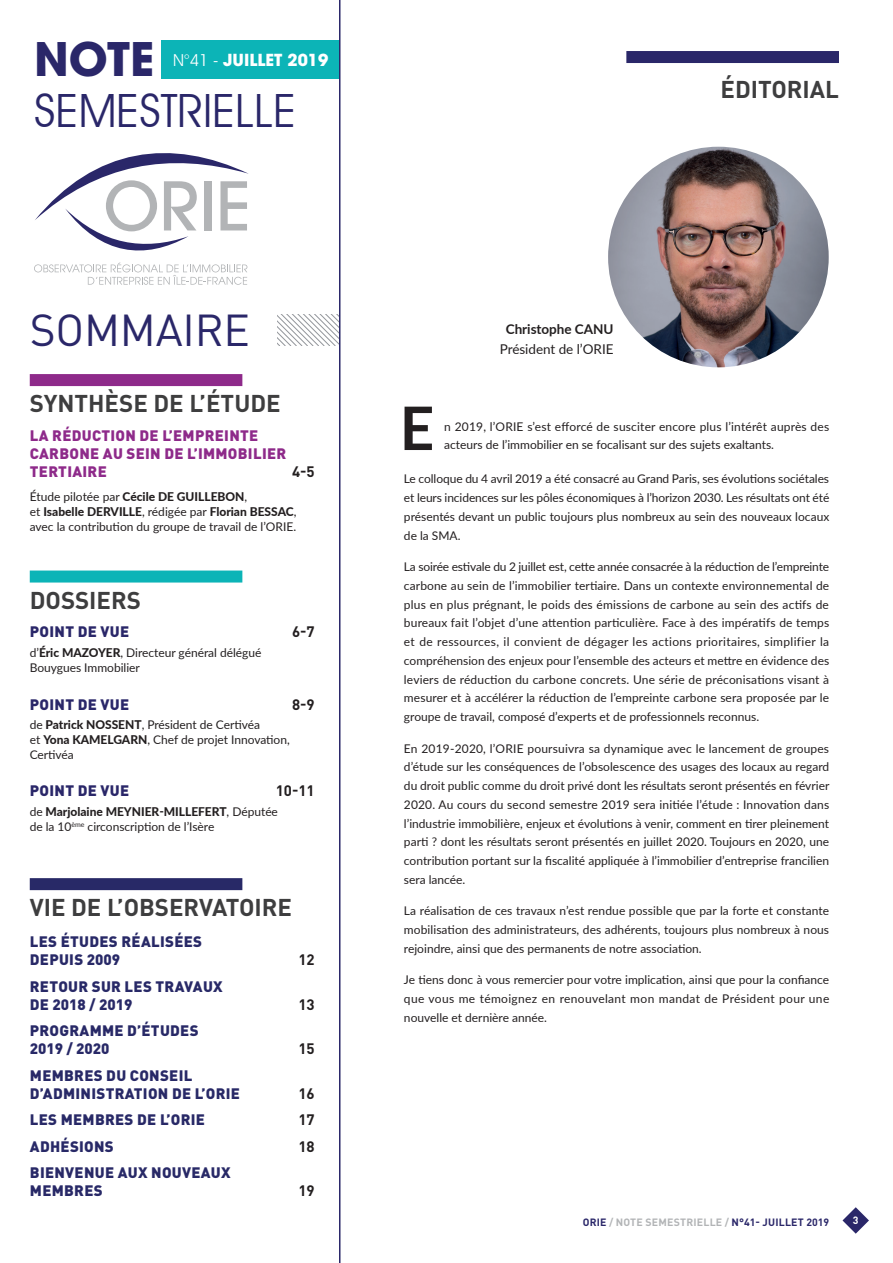
<style>
.page{position:relative;width:893px;height:1263px;background:#fff}
.page>*{position:absolute;margin:0;border:0;box-sizing:border-box;transform-origin:0 0}
.t1{font:700 60px "Lato";color:#231f20}
.t2{font:45.9px/50.2px "Avant Garde IT Cby BT";color:#2a2769}
.t3{font:44.25px "DIN Pro";letter-spacing:-.005em;color:#2a2769}
.t4{font:700 24px "DIN Pro";color:#3e3e3f}
.t5{font:700 16.5px "Avant Garde";color:#fff}
.t6{font:900 15px/18px "DIN Pro";letter-spacing:.02em;color:#282967}
.t7{font:900 15px/18px "DIN Pro";letter-spacing:.02em;color:#8e2a8a}
.t8{font:900 15px "DIN Pro";letter-spacing:.02em;color:#2a2769}
.t9{font:700 15px "DIN Pro";color:#231f20}
.t10{font:13.5px "Lato";color:#231f20}
.t11{font:700 13.5px "Lato";color:#231f20}
.t12{font:12px/18.8px "Lato";color:#231f20}
.t13{font:700 10.5px "DIN Pro";letter-spacing:.02em;color:#2a2769}
.t14{font:700 10.5px "DIN Pro";color:#fff}
.s1{font-family:"Avant Garde";font-weight:700}
.s2{font-family:"Avant Garde IT Cby BT";font-weight:400}
.s3{font-weight:800}
.s4{color:#b2b4b6}
</style>
<div class="page">
<svg style="left:842px;top:1207px;width:27px;height:27px"></svg>
<hr style="left:0;top:0;width:1px;height:1263px;background:#bfbfbf">
<svg style="left:34px;top:153px;width:215px;height:132px"></svg>
<div style="left:30px;top:374px;width:212px;height:12px;background:#8e2a8a"></div>
<div style="left:30px;top:570px;width:212px;height:12px;background:#0cb4b7"></div>
<div style="left:30px;top:878px;width:212px;height:12px;background:#282967"></div>
<svg style="left:278px;top:314px;width:60px;height:31px"></svg>
<div style="left:626px;top:51px;width:213px;height:12px;background:#2a2769"></div>
<div style="left:162px;top:41px;width:178px;height:38px;background:#0cb4b7"></div>
<hr style="left:339px;top:0;width:1px;height:1263px;background:#2a2769">
<img style="left:608px;top:147px;width:221px;height:220px;border-radius:110px">
<p class="t2" style="left:34px;top:35px;width:264px"><span class="s1">NOTE<br></span>SEMESTRIELLE</p>
<p class="t5" style="left:173px;top:49px;width:156px"><span class="s2">N°41 -</span> JUILLET 2019</p>
<p class="t3" style="left:30px;top:295px;width:222px">SOMMAIRE</p>
<p class="t4" style="left:30px;top:384px;width:252px">SYNTHÈSE DE L’ÉTUDE</p>
<p class="t7" style="left:30px;top:425px;width:258px">LA RÉDUCTION DE L’EMPREINTE<br>CARBONE AU SEIN DE L’IMMOBILIER<br>TERTIAIRE</p>
<p class="t9" style="left:292px;top:459px;width:24px">4-5</p>
<p class="t12" style="left:30px;top:488px;width:268px;line-height:15px">Étude pilotée par <span class="s3">Cécile DE GUILLEBON</span>,<br>et <span class="s3">Isabelle DERVILLE</span>, rédigée par <span class="s3">Florian BESSAC</span>, avec la contribution du groupe de travail de l’ORIE.</p>
<p class="t4" style="left:30px;top:580px;width:113px">DOSSIERS</p>
<p class="t8" style="left:30px;top:619px;width:101px">POINT DE VUE</p>
<p class="t9" style="left:292px;top:619px;width:24px">6-7</p>
<p class="t12" style="left:30px;top:644px;width:233px;line-height:15px">d’<span class="s3">Éric MAZOYER</span>, Directeur général délégué<br>Bouygues Immobilier</p>
<p class="t8" style="left:30px;top:692px;width:101px">POINT DE VUE</p>
<p class="t9" style="left:292px;top:692px;width:24px">8-9</p>
<p class="t12" style="left:30px;top:717px;width:262px;line-height:15px">de <span class="s3">Patrick NOSSENT</span>, Président de Certivéa<br>et <span class="s3">Yona KAMELGARN</span>, Chef de projet Innovation,<br>Certivéa</p>
<p class="t8" style="left:30px;top:778px;width:101px">POINT DE VUE</p>
<p class="t9" style="left:276px;top:778px;width:40px">10-11</p>
<p class="t12" style="left:30px;top:803px;width:250px;line-height:15px">de <span class="s3">Marjolaine MEYNIER-MILLEFERT</span>, Députée de la 10<sup>ème</sup> circonscription de l’Isère</p>
<p class="t4" style="left:30px;top:888px;width:264px">VIE DE L’OBSERVATOIRE</p>
<p class="t6" style="left:30px;top:931px;width:174px">LES ÉTUDES RÉALISÉES<br>DEPUIS 2009</p>
<p class="t6" style="left:30px;top:975px;width:194px">RETOUR SUR LES TRAVAUX<br>DE 2018 / 2019</p>
<p class="t6" style="left:30px;top:1020px;width:170px">PROGRAMME D’ÉTUDES<br>2019 / 2020</p>
<p class="t6" style="left:30px;top:1064px;width:212px">MEMBRES DU CONSEIL<br>D’ADMINISTRATION DE L’ORIE</p>
<p class="t9" style="left:298px;top:947px;width:18px">12</p>
<p class="t9" style="left:298px;top:992px;width:18px">13</p>
<p class="t9" style="left:298px;top:1036px;width:18px">15</p>
<p class="t9" style="left:298px;top:1081px;width:18px">16</p>
<p class="t6" style="left:30px;top:1109px;width:177px">LES MEMBRES DE L’ORIE</p>
<p class="t9" style="left:298px;top:1107px;width:18px">17</p>
<p class="t6" style="left:30px;top:1135px;width:85px">ADHÉSIONS</p>
<p class="t9" style="left:298px;top:1134px;width:18px">18</p>
<p class="t6" style="left:30px;top:1162px;width:202px">BIENVENUE AUX NOUVEAUX<br>MEMBRES</p>
<p class="t9" style="left:298px;top:1178px;width:18px">19</p>
<p class="t11" style="left:506px;top:319px;width:109px">Christophe CANU</p>
<p class="t10" style="left:500px;top:339px;width:115px">Président de l’ORIE</p>
<p class="t4" style="left:720px;top:69px;width:120px">ÉDITORIAL</p>
<p class="t1" style="left:400px;top:384px;width:36px">E</p>
<p class="t12" style="left:404px;top:469px;width:427px;text-align:justify">Le colloque du 4 avril 2019 a été consacré au Grand Paris, ses évolutions sociétales et leurs incidences sur les pôles économiques à l’horizon 2030. Les résultats ont été présentés devant un public toujours plus nombreux au sein des nouveaux locaux de la SMA.</p>
<p class="t12" style="left:404px;top:557px;width:427px;text-align:justify">La soirée estivale du 2 juillet est, cette année consacrée à la réduction de l’empreinte carbone au sein de l’immobilier tertiaire. Dans un contexte environnemental de plus en plus prégnant, le poids des émissions de carbone au sein des actifs de bureaux fait l’objet d’une attention particulière. Face à des impératifs de temps et de ressources, il convient de dégager les actions prioritaires, simplifier la compréhension des enjeux pour l’ensemble des acteurs et mettre en évidence des leviers de réduction du carbone concrets. Une série de préconisations visant à mesurer et à accélérer la réduction de l’empreinte carbone sera proposée par le groupe de travail, composé d’experts et de professionnels reconnus.</p>
<p class="t12" style="left:404px;top:738px;width:427px;text-align:justify">En 2019-2020, l’ORIE poursuivra sa dynamique avec le lancement de groupes d’étude sur les conséquences de l’obsolescence des usages des locaux au regard du droit public comme du droit privé dont les résultats seront présentés en février 2020. Au cours du second semestre 2019 sera initiée l’étude : Innovation dans l’industrie immobilière, enjeux et évolutions à venir, comment en tirer pleinement parti ? dont les résultats seront présentés en juillet 2020. Toujours en 2020, une contribution portant sur la fiscalité appliquée à l’immobilier d’entreprise francilien sera lancée.</p>
<p class="t12" style="left:404px;top:901px;width:427px;text-align:justify">La réalisation de ces travaux n’est rendue possible que par la forte et constante mobilisation des administrateurs, des adhérents, toujours plus nombreux à nous rejoindre, ainsi que des permanents de notre association.</p>
<p class="t12" style="left:404px;top:970px;width:427px;text-align:justify">Je tiens donc à vous remercier pour votre implication, ainsi que pour la confiance que vous me témoignez en renouvelant mon mandat de Président pour une nouvelle et dernière année.</p>
<p class="t12" style="left:444px;top:416px;width:386px">n 2019, l’ORIE s’est efforcé de susciter encore plus l’intérêt auprès des acteurs de l’immobilier en se focalisant sur des sujets exaltants.</p>
<p class="t13" style="left:583px;top:1214px;width:248px">ORIE <span class="s4">/ NOTE SEMESTRIELLE /</span> N°41- JUILLET 2019</p>
<p class="t14" style="left:853px;top:1212px;width:7px">3</p>
</div>
